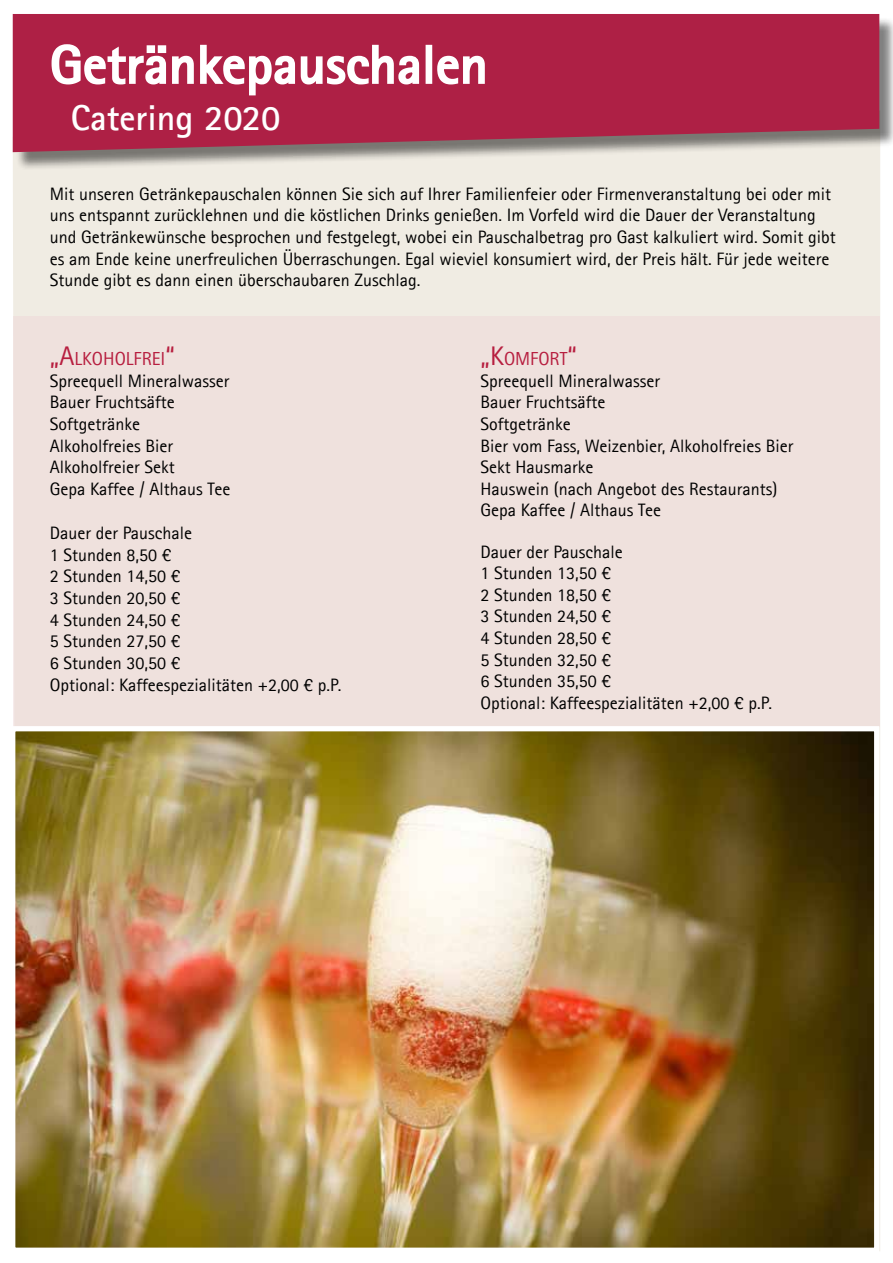
<style>
.page{position:relative;width:893px;height:1263px;background:#fff}
.page>*{position:absolute;margin:0;border:0;box-sizing:border-box;transform-origin:0 0}
.t1{font:700 54px "Agfa Rotis Sans Serif";color:#fff}
.t2{font:700 36px "Agfa Rotis Sans Serif";color:#fff}
.t3{font:18.9px "Agfa Rotis Sans Serif";color:#b71e3f}
.t4{font:18px/21.6px "Agfa Rotis Sans Serif";color:#000}
.s1{font-size:27px}
</style>
<div class="page">
<div style="left:13px;top:152px;width:867px;height:1099px;background:#f0ece3"></div>
<div style="left:15px;top:16px;width:878px;height:154px;background:#000;opacity:.5"></div>
<svg style="left:13px;top:14px;width:866px;height:138px;background:#ac2c4c"></svg>
<svg style="left:51px;top:43px;width:369px;height:53px;background:#bd4a68"></svg>
<div style="left:426px;top:45px;width:6px;height:39px;border:2px solid #fff"></div>
<svg style="left:436px;top:54px;width:50px;height:32px"></svg>
<div style="left:13px;top:316px;width:866px;height:410px;background:#efe1dd"></div>
<img style="left:16px;top:732px;width:857px;height:515px">
<div style="left:10px;top:726px;width:869px;height:527px;border:5px solid #fff"></div>
<h1 class="t1" style="left:50px;top:31px;width:439px">Getränkepauschalen</h1>
<h2 class="t2" style="left:71px;top:95px;width:211px">Catering 2020</h2>
<p class="t4" style="left:50px;top:183px;width:787px">Mit unseren Getränkepauschalen können Sie sich auf Ihrer Familienfeier oder Firmenveranstaltung bei oder mit uns entspannt zurücklehnen und die köstlichen Drinks genießen. Im Vorfeld wird die Dauer der Veranstaltung und Getränkewünsche besprochen und festgelegt, wobei ein Pauschalbetrag pro Gast kalkuliert wird. Somit gibt es am Ende keine unerfreulichen Überraschungen. Egal wieviel konsumiert wird, der Preis hält. Für jede weitere Stunde gibt es dann einen überschaubaren Zuschlag.</p>
<p class="t3" style="left:50px;top:348px;width:127px"><span class="s1">„A</span>LKOHOLFREI<span class="s1">“</span></p>
<p class="t4" style="left:50px;top:370px;width:182px">Spreequell Mineralwasser<br>Bauer Fruchtsäfte<br>Softgetränke<br>Alkoholfreies Bier<br>Alkoholfreier Sekt<br>Gepa Kaffee / Althaus Tee</p>
<p class="t4" style="left:50px;top:522px;width:293px">Dauer der Pauschale<br>1 Stunden 8,50 €<br>2 Stunden 14,50 €<br>3 Stunden 20,50 €<br>4 Stunden 24,50 €<br>5 Stunden 27,50 €<br>6 Stunden 30,50 €<br>Optional: Kaffeespezialitäten +2,00 € p.P.</p>
<p class="t3" style="left:480px;top:348px;width:98px"><span class="s1">„K</span>OMFORT<span class="s1">“</span></p>
<p class="t4" style="left:480px;top:370px;width:314px">Spreequell Mineralwasser<br>Bauer Fruchtsäfte<br>Softgetränke<br>Bier vom Fass, Weizenbier, Alkoholfreies Bier<br>Sekt Hausmarke<br>Hauswein (nach Angebot des Restaurants)<br>Gepa Kaffee / Althaus Tee</p>
<p class="t4" style="left:480px;top:541px;width:293px">Dauer der Pauschale<br>1 Stunden 13,50 €<br>2 Stunden 18,50 €<br>3 Stunden 24,50 €<br>4 Stunden 28,50 €<br>5 Stunden 32,50 €<br>6 Stunden 35,50 €<br>Optional: Kaffeespezialitäten +2,00 € p.P.</p>
</div>
